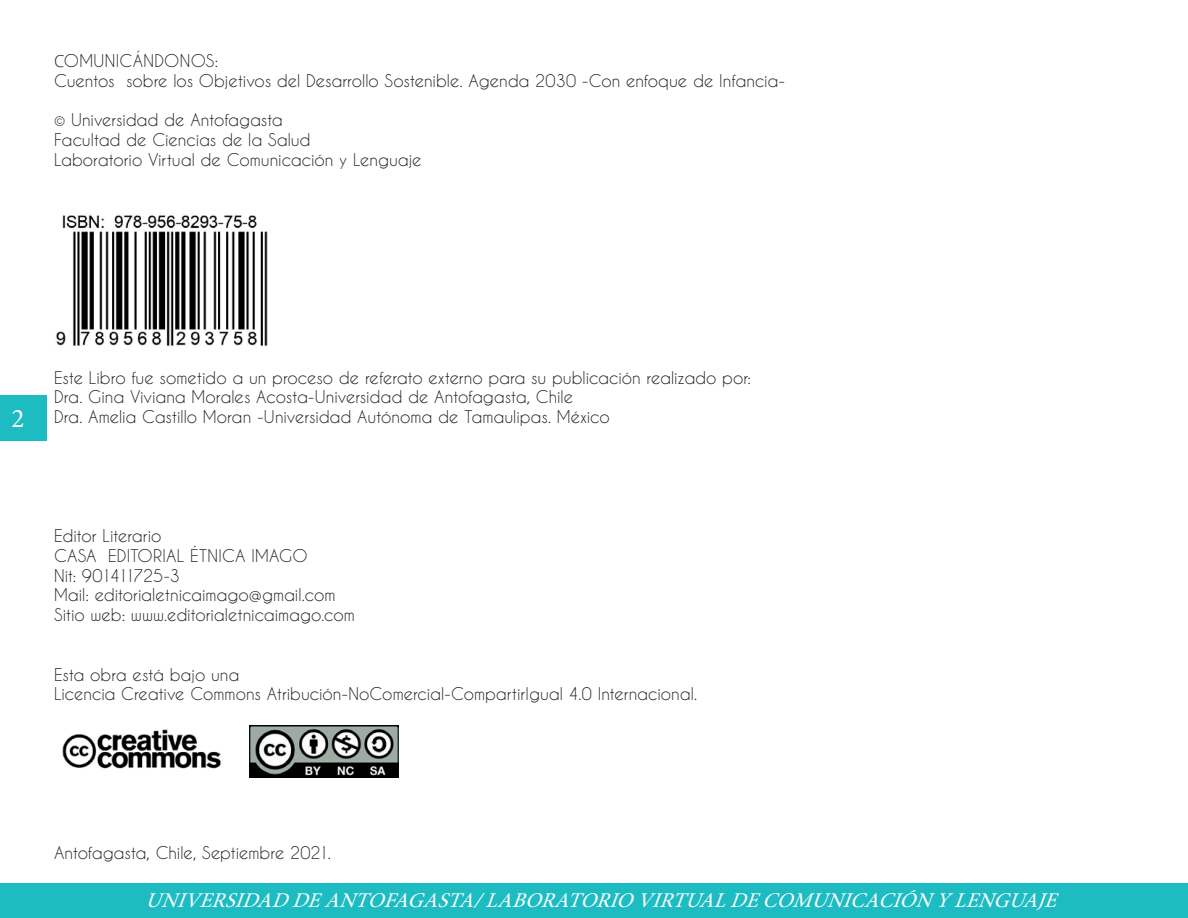
<style>
.page{position:relative;width:1188px;height:918px;background:#fff}
.page>*{position:absolute;margin:0;border:0;box-sizing:border-box;transform-origin:0 0}
.t1{font:27px "Minion Pro";color:#fff}
.t2{font:italic 21px "Minion Pro";color:#fff}
.t3{font:16.5px/19.8px "Caviar Dreams";letter-spacing:-.005em;color:#231f20}
.s1{font-family:"Open Sans";font-weight:300}
</style>
<div class="page">
<div style="left:0;top:395px;width:46px;height:46px;background:#1cbcc2"></div>
<div style="left:0;top:884px;width:1188px;height:34px;background:#1cbcc2"></div>
<img style="left:249px;top:726px;width:149px;height:52px">
<img style="left:62px;top:729px;width:159px;height:40px">
<img style="left:56px;top:215px;width:212px;height:131px">
<p class="t3" style="left:54px;top:50px;width:733px"><span class="s1">C</span>OMUNICÁNDONOS:<br>Cuentos sobre los Objetivos del Desarrollo Sostenible. Agenda 2030 -Con enfoque de Infancia-</p>
<p class="t3" style="left:54px;top:110px;width:369px">© Universidad de Antofagasta<br>Facultad de Ciencias de la Salud<br>Laboratorio Virtual de Comunicación y Lenguaje</p>
<h1 class="t1" style="left:11px;top:400px;width:14px">2</h1>
<p class="t3" style="left:54px;top:367px;width:699px">Este Libro fue sometido a un proceso de referato externo para su publicación realizado por:<br>Dra. Gina Viviana Morales Acosta-Universidad de Antofagasta, Chile<br>Dra. Amelia Castillo Moran -Universidad Autónoma de Tamaulipas. México</p>
<p class="t3" style="left:54px;top:526px;width:302px">Editor Literario<br>CASA EDITORIAL ÉTNICA IMAGO<br>Nit: 901411725-3<br>Mail: editorialetnicaimago@gmail.com<br>Sitio web: www.editorialetnicaimago.com</p>
<p class="t3" style="left:54px;top:664px;width:645px">Esta obra está bajo una<br>Licencia Creative Commons Atribución-NoComercial-CompartirIgual 4.0 Internacional.</p>
<p class="t3" style="left:54px;top:842px;width:278px">Antofagasta, Chile, Septiembre 2021.</p>
<p class="t2" style="left:145px;top:886px;width:922px">UNIVERSIDADDEANTOFAGASTA/LABORATORIOVIRTUALDECOMUNICACIÓNYLENGUAJE</p>
</div>
